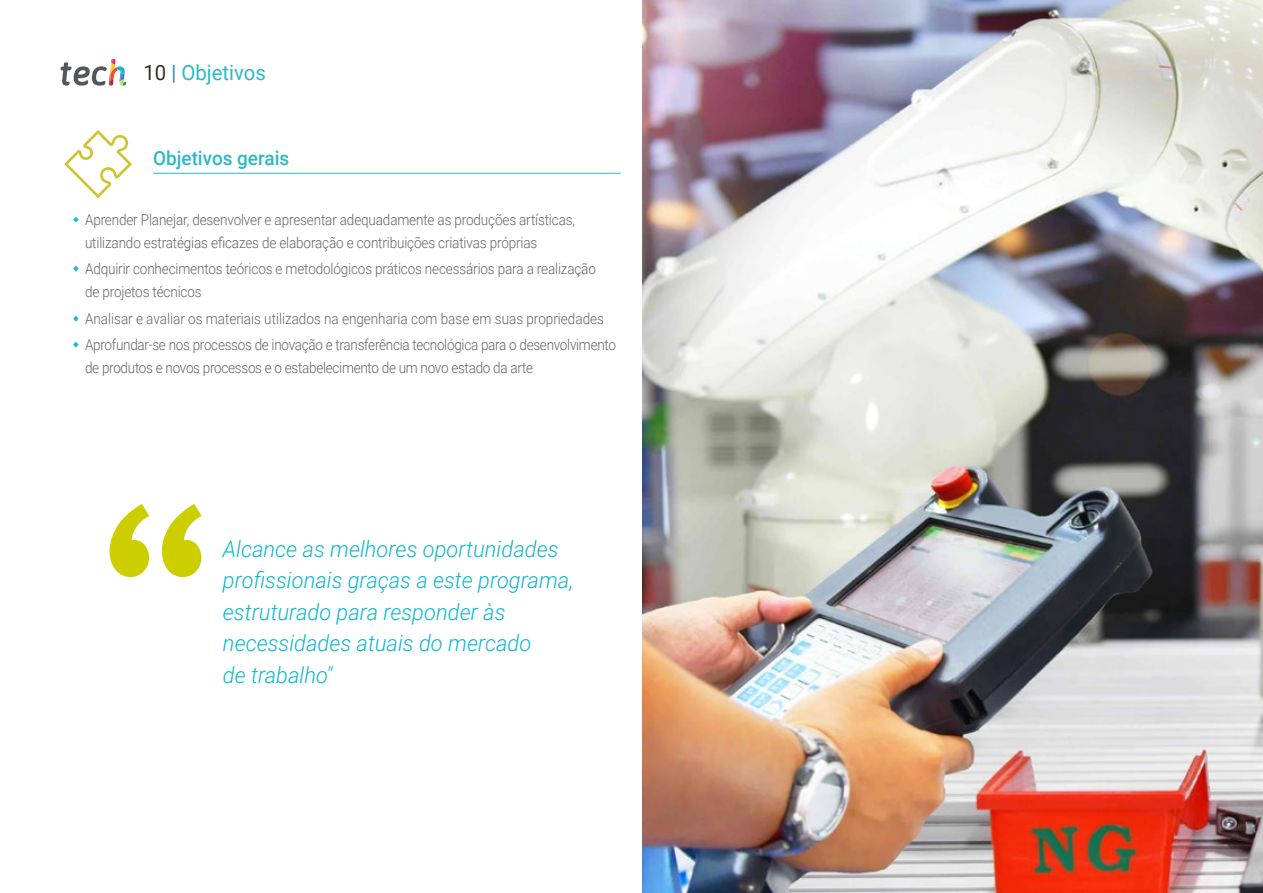
<style>
.page{position:relative;width:1263px;height:893px;background:#fff}
.page>*{position:absolute;margin:0;border:0;box-sizing:border-box;transform-origin:0 0}
.t1{font:italic 300 22.5px/31.5px "Roboto";color:#0fb6cf}
.t2{font:21px "Roboto";color:#2db8c5}
.t3{font:500 19.5px "Roboto";color:#2db8c5}
.t4{font:300 15px/22.5px "Roboto";letter-spacing:-.01em;color:#61646a;scale:.9 1}
.s1{color:#312e20}
.s2{color:#2488c9}
</style>
<div class="page">
<hr style="left:153px;top:173px;width:468px;height:1px;background:#2db8c5">
<svg style="left:64px;top:130px;width:68px;height:68px"></svg>
<img style="left:642px;top:0;width:621px;height:893px">
<svg style="left:61px;top:59px;width:65px;height:27px"></svg>
<svg style="left:110px;top:504px;width:92px;height:73px"></svg>
<h2 class="t2" style="left:144px;top:57px;width:124px"><span class="s1">10</span> <span class="s2">|</span> Objetivos</h2>
<h3 class="t3" style="left:153px;top:144px;width:138px">Objetivos gerais</h3>
<p class="t4" style="left:85px;top:208px;width:546px">Aprender Planejar, desenvolver e apresentar adequadamente as produções artísticas, utilizando estratégias eficazes de elaboração e contribuições criativas próprias</p>
<p class="t4" style="left:85px;top:257px;width:569px">Adquirir conhecimentos teóricos e metodológicos práticos necessários para a realização de projetos técnicos</p>
<p class="t4" style="left:85px;top:304px;width:591px;line-height:26.7px">Analisar e avaliar os materiais utilizados na engenharia com base em suas propriedades<br>Aprofundar-se nos processos de inovação e transferência tecnológica para o desenvolvimento</p>
<p class="t4" style="left:85px;top:356px;width:499px">de produtos e novos processos e o estabelecimento de um novo estado da arte</p>
<h1 class="t1" style="left:223px;top:532px;width:352px">Alcance as melhores oportunidades profissionais graças a este programa, estruturado para responder às necessidades atuais do mercado<br>de trabalho"</h1>
</div>
